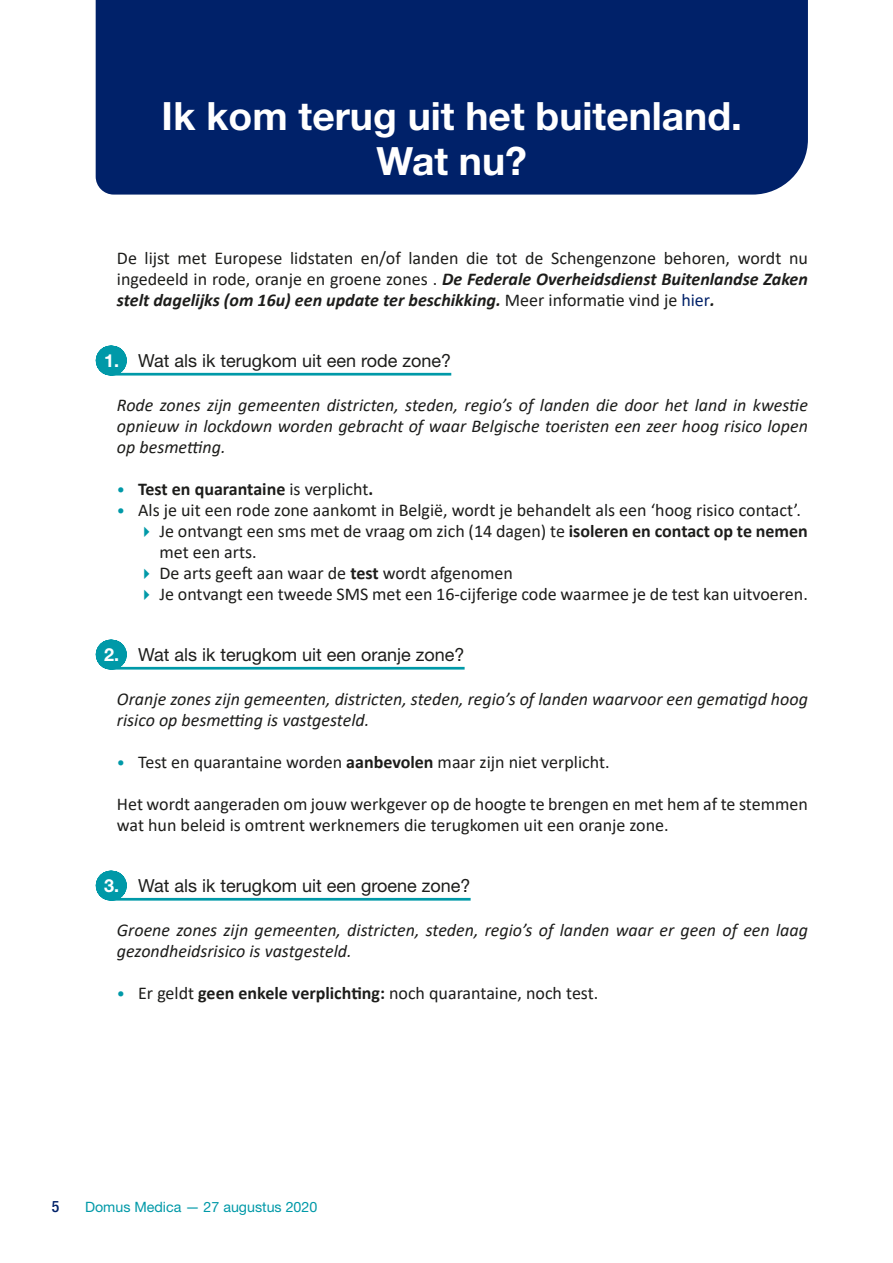
<style>
.page{position:relative;width:893px;height:1263px;background:#fff}
.page>*{position:absolute;margin:0;border:0;box-sizing:border-box;transform-origin:0 0}
.t1{font:700 39px/45px "Helvetica Neue LT Std";color:#fff;text-align:center}
.t2{font:18px/21px "Calibri";color:#1d1d1b}
.t3{font:italic 18px/21px "Calibri";color:#1d1d1b}
.t4{font:18px "Helvetica Neue LT Std";color:#1d1d1b}
.t5{font:700 18px "Calibri";color:#1d1d1b}
.t6{font:500 condensed 15.75px "Helvetica Neue LT Std";color:#002169}
.t7{font:14.25px "Helvetica Neue LT Std";color:#0099a8}
.s1{font-weight:700;font-style:italic}
.s2{color:#002169}
.s3{font-weight:700;color:#fff}
.s4{font-weight:400;font-size:16.5px;color:#0099a8}
.s5{font-weight:400}
.s6{font-size:16.5px;color:#0099a8}
.s7{font-weight:700}
</style>
<div class="page">
<div style="left:96px;top:0;width:712px;height:195px;background:#002169"></div>
<hr style="left:111px;top:346px;width:1px;height:30px;background:#0099a8">
<hr style="left:112px;top:373px;width:339px;height:3px;background:#0099a8">
<hr style="left:111px;top:640px;width:1px;height:30px;background:#0099a8">
<hr style="left:112px;top:667px;width:353px;height:3px;background:#0099a8">
<hr style="left:111px;top:871px;width:1px;height:30px;background:#0099a8">
<hr style="left:112px;top:898px;width:359px;height:3px;background:#0099a8">
<h1 class="t1" style="left:161px;top:93px;width:582px">Ik kom terug uit het buitenland.<br>Wat nu?</h1>
<p class="t2" style="left:117px;top:247px;width:692px;text-align:justify">De lijst met Europese lidstaten en/of landen die tot de Schengenzone behoren, wordt nu ingedeeld in rode, oranje en groene zones . <span class="s1">De Federale Overheidsdienst Buitenlandse Zaken stelt dagelijks (om 16u) een update ter beschikking.</span> Meer informatie vind je <span class="s2">hier</span><span class="s1">.</span></p>
<p class="t4" style="left:104px;top:349px;width:349px"><span class="s3">1.</span> Wat als ik terugkom uit een rode zone?</p>
<p class="t3" style="left:117px;top:394px;width:692px;text-align:justify">Rode zones zijn gemeenten districten, steden, regio’s of landen die door het land in kwestie opnieuw in lockdown worden gebracht of waar Belgische toeristen een zeer hoog risico lopen op besmetting.</p>
<p class="t5" style="left:117px;top:476px;width:258px"><span class="s4">•</span> Test en quarantaine <span class="s5">is verplicht</span>.</p>
<p class="t2" style="left:159px;top:499px;width:650px;text-indent:-43px"><span class="s6">•</span> Als je uit een rode zone aankomt in België, wordt je behandelt als een ‘hoog risico contact’.<br>Je ontvangt een sms met de vraag om zich (14 dagen) te <span class="s7">isoleren en contact op te nemen </span>met een arts.<br>De arts geeft aan waar de <span class="s7">test</span> wordt afgenomen<br>Je ontvangt een tweede SMS met een 16-cijferige code waarmee je de test kan uitvoeren.</p>
<p class="t4" style="left:104px;top:643px;width:362px"><span class="s3">2.</span> Wat als ik terugkom uit een oranje zone?</p>
<p class="t3" style="left:117px;top:688px;width:692px">Oranje zones zijn gemeenten, districten, steden, regio’s of landen waarvoor een gematigd hoog risico op besmetting is vastgesteld.</p>
<p class="t2" style="left:117px;top:751px;width:494px"><span class="s6">•</span> Test en quarantaine worden <span class="s7">aanbevolen</span> maar zijn niet verplicht.</p>
<p class="t2" style="left:117px;top:793px;width:692px">Het wordt aangeraden om jouw werkgever op de hoogte te brengen en met hem af te stemmen wat hun beleid is omtrent werknemers die terugkomen uit een oranje zone.</p>
<p class="t4" style="left:104px;top:874px;width:368px"><span class="s3">3.</span> Wat als ik terugkom uit een groene zone?</p>
<p class="t3" style="left:117px;top:919px;width:692px">Groene zones zijn gemeenten, districten, steden, regio’s of landen waar er geen of een laag gezondheidsrisico is vastgesteld.</p>
<p class="t2" style="left:117px;top:982px;width:483px"><span class="s6">•</span> Er geldt <span class="s7">geen enkele verplichting:</span> noch quarantaine, noch test.</p>
<p class="t6" style="left:52px;top:1197px;width:9px">5</p>
<p class="t7" style="left:85px;top:1198px;width:234px">Domus Medica — 27 augustus 2020</p>
</div>
